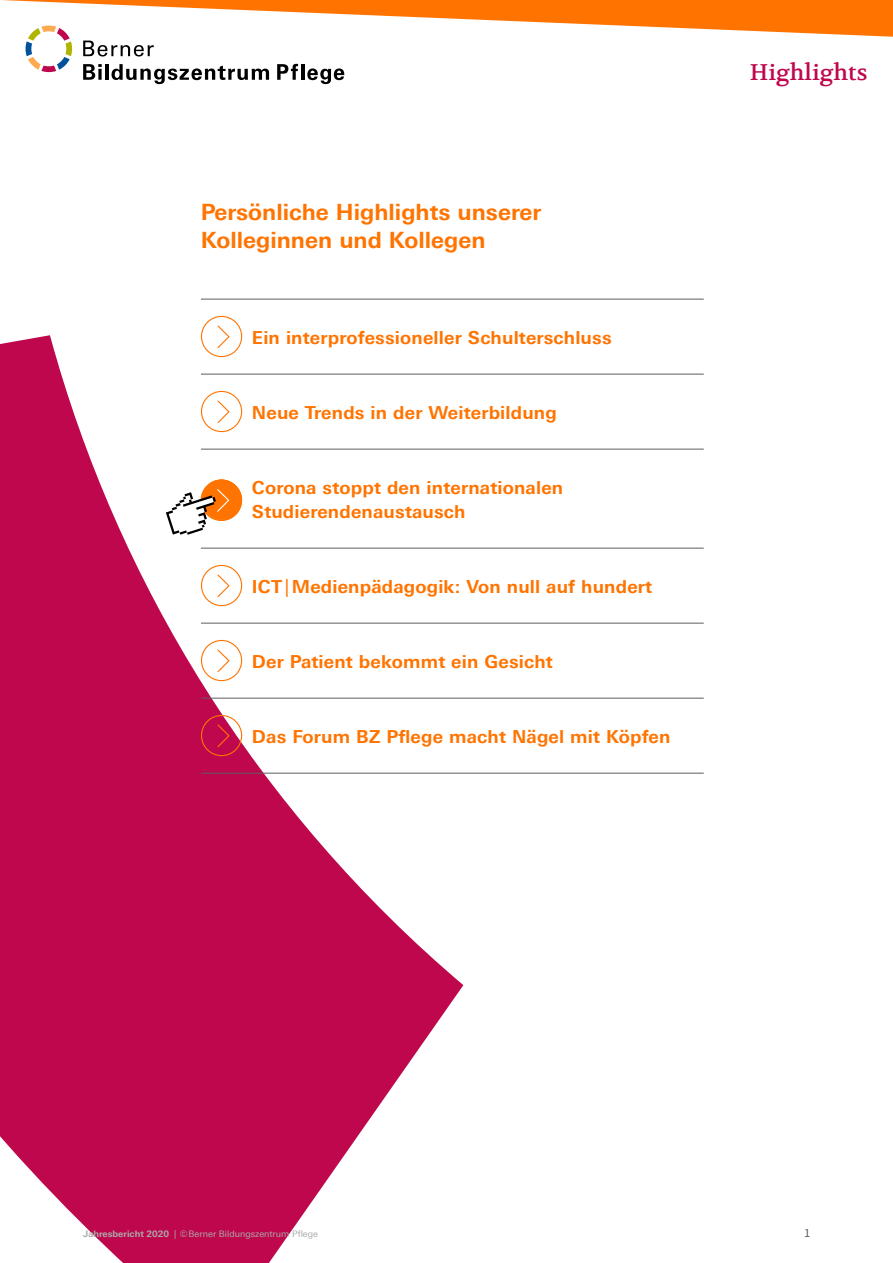
<style>
.page{position:relative;width:893px;height:1263px;background:#fff}
.page>*{position:absolute;margin:0;border:0;box-sizing:border-box;transform-origin:0 0}
.t1{font:700 22.5px/28.5px "Linotype Univers 630";color:#ff7400}
.t2{font:22.5px "Volkhov";color:#be074d}
.t3{font:700 18px/24px "Linotype Univers 630";letter-spacing:.01em;color:#ff7400}
.t4{font:11.25px "Noto Sans JP";color:#5e5e5e}
.t5{font:9px "Linotype Univers 430";color:#ababab}
.s1{font-family:"Linotype Univers 430";font-weight:400}
.s2{font-family:"Linotype Univers 630";font-weight:700}
</style>
<div class="page">
<svg style="left:0;top:335px;width:463px;height:928px;fill:#be074d"></svg>
<hr style="left:201px;top:299px;width:503px;height:1px;background:#5e5e5e">
<hr style="left:201px;top:374px;width:503px;height:1px;background:#5e5e5e">
<hr style="left:201px;top:449px;width:503px;height:1px;background:#5e5e5e">
<hr style="left:201px;top:548px;width:503px;height:1px;background:#5e5e5e">
<hr style="left:201px;top:623px;width:503px;height:1px;background:#5e5e5e">
<hr style="left:201px;top:698px;width:503px;height:1px;background:#5e5e5e">
<hr style="left:201px;top:773px;width:503px;height:1px;background:#5e5e5e">
<svg style="left:201px;top:316px;width:41px;height:41px"></svg>
<svg style="left:201px;top:391px;width:41px;height:41px"></svg>
<svg style="left:201px;top:565px;width:41px;height:41px"></svg>
<svg style="left:201px;top:640px;width:41px;height:41px"></svg>
<svg style="left:201px;top:715px;width:41px;height:41px;background:#cd355e"></svg>
<svg style="left:1px;top:0;width:892px;height:84px"></svg>
<svg style="left:166px;top:479px;width:76px;height:56px"></svg>
<p class="t1" style="left:201px;top:197px;width:342px">Persönliche Highlights unserer<br>Kolleginnen und Kollegen</p>
<p class="t3" style="left:252px;top:326px;width:361px">Ein interprofessioneller Schulterschluss</p>
<p class="t3" style="left:252px;top:401px;width:306px">Neue Trends in der Weiterbildung</p>
<p class="t3" style="left:252px;top:476px;width:313px">Corona stoppt den internationalen<br>Studierendenaustausch</p>
<p class="t3" style="left:252px;top:575px;width:402px">ICT<span class="s1">|</span>Medienpädagogik: Von null auf hundert</p>
<p class="t3" style="left:252px;top:650px;width:302px">Der Patient bekommt ein Gesicht</p>
<p class="t3" style="left:252px;top:725px;width:420px">Das Forum BZ Pflege macht Nägel mit Köpfen</p>
<p class="t2" style="left:750px;top:58px;width:119px">Highlights</p>
<p class="t5" style="left:83px;top:1229px;width:237px"><span class="s2">Jahresbericht 2020</span> | ©Berner Bildungszentrum Pflege</p>
<p class="t4" style="left:804px;top:1227px;width:8px">1</p>
</div>
